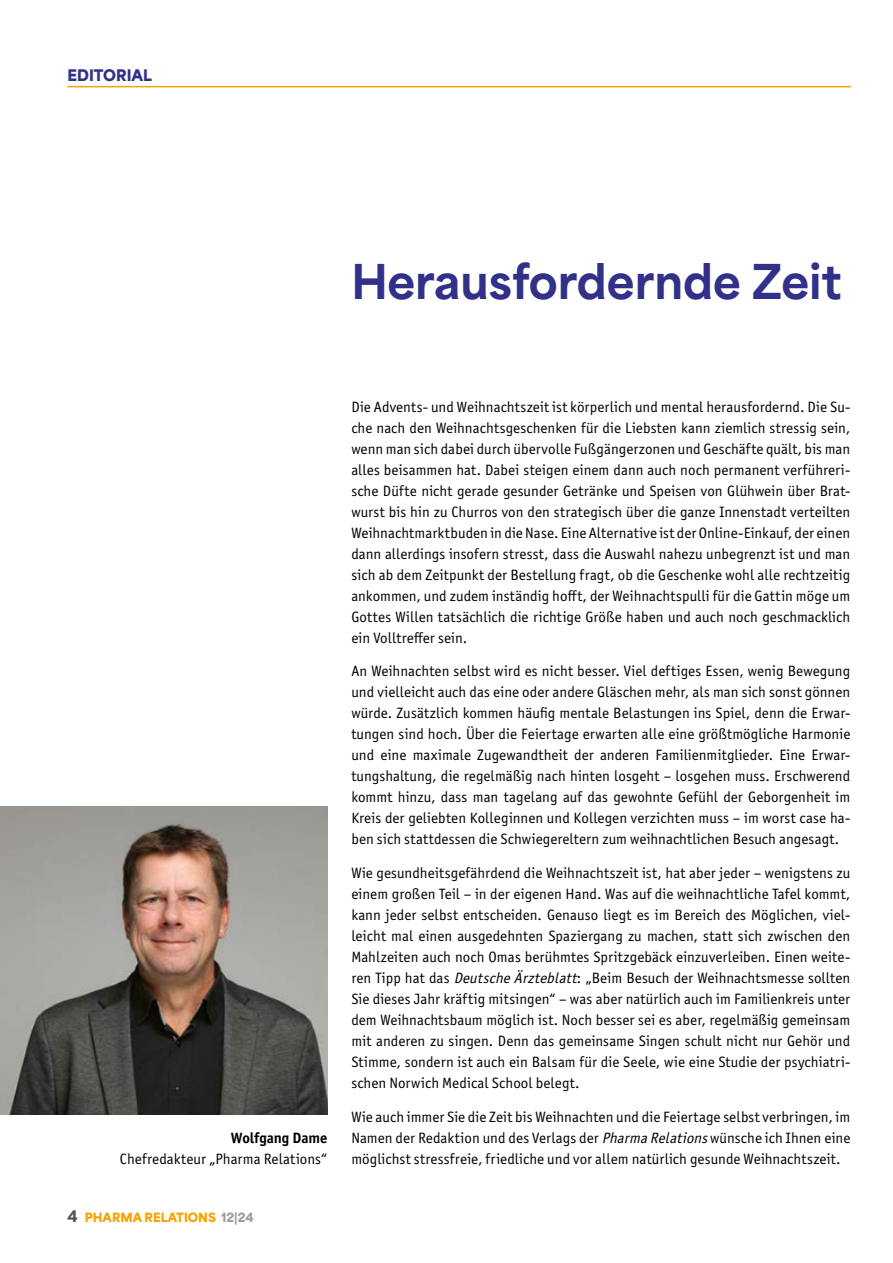
<style>
.page{position:relative;width:893px;height:1263px;background:#fff}
.page>*{position:absolute;margin:0;border:0;box-sizing:border-box;transform-origin:0 0}
.t1{font:800 45px "Area Normal";color:#31318a}
.t2{font:15px/21px "Officina Sans ITC Pro";letter-spacing:.005em;color:#000;text-align:justify}
.t3{font:700 15px "Officina Sans ITC Pro";color:#000}
.t4{font:900 15px "Area Normal";color:#31318a}
.t5{font:900 12px "Area Normal";color:#f7a200}
.s1{font-size:15px;color:#555756}
.s2{color:#9d9e9e}
.s3{font-style:italic}
</style>
<div class="page">
<hr style="left:68px;top:86px;width:783px;height:1px;background:#f7a200">
<img style="left:0;top:807px;width:327px;height:307px">
<p class="t4" style="left:68px;top:62px;width:86px">EDITORIAL</p>
<h1 class="t1" style="left:351px;top:241px;width:492px">Herausfordernde Zeit</h1>
<p class="t3" style="left:231px;top:1128px;width:98px">Wolfgang Dame</p>
<p class="t2" style="left:120px;top:1148px;width:209px">Chefredakteur „Pharma Relations“</p>
<p class="t5" style="left:68px;top:1207px;width:188px"><span class="s1">4</span> PHARMA RELATIONS <span class="s2">12|24</span></p>
<p class="t2" style="left:351px;top:396px;width:500px">Die Advents- und Weihnachtszeit ist körperlich und mental herausfordernd. Die Su&shy;che nach den Weihnachtsgeschenken für die Liebsten kann ziemlich stressig sein, wenn man sich dabei durch übervolle Fußgängerzonen und Geschäfte quält, bis man alles beisammen hat. Dabei steigen einem dann auch noch permanent verführeri&shy;sche Düfte nicht gerade gesunder Getränke und Speisen von Glühwein über Brat&shy;wurst bis hin zu Churros von den strategisch über die ganze Innenstadt verteilten Weihnachtmarktbuden in die Nase. Eine Alternative ist der Online-Einkauf, der einen dann allerdings insofern stresst, dass die Auswahl nahezu unbegrenzt ist und man sich ab dem Zeitpunkt der Bestellung fragt, ob die Geschenke wohl alle rechtzeitig ankommen, und zudem inständig hofft, der Weihnachtspulli für die Gattin möge um Gottes Willen tatsächlich die richtige Größe haben und auch noch geschmacklich ein Volltreffer sein.</p>
<p class="t2" style="left:351px;top:661px;width:500px">An Weihnachten selbst wird es nicht besser. Viel deftiges Essen, wenig Bewegung und vielleicht auch das eine oder andere Gläschen mehr, als man sich sonst gönnen würde. Zusätzlich kommen häufig mentale Belastungen ins Spiel, denn die Erwar&shy;tungen sind hoch. Über die Feiertage erwarten alle eine größtmögliche Harmonie und eine maximale Zugewandtheit der anderen Familienmitglieder. Eine Erwar&shy;tungshaltung, die regelmäßig nach hinten losgeht – losgehen muss. Erschwerend kommt hinzu, dass man tagelang auf das gewohnte Gefühl der Geborgenheit im Kreis der geliebten Kolleginnen und Kollegen verzichten muss – im worst case ha&shy;ben sich stattdessen die Schwiegereltern zum weihnachtlichen Besuch angesagt.</p>
<p class="t2" style="left:351px;top:862px;width:500px">Wie gesundheitsgefährdend die Weihnachtszeit ist, hat aber jeder – wenigstens zu einem großen Teil – in der eigenen Hand. Was auf die weihnachtliche Tafel kommt, kann jeder selbst entscheiden. Genauso liegt es im Bereich des Möglichen, viel&shy;leicht mal einen ausgedehnten Spaziergang zu machen, statt sich zwischen den Mahlzeiten auch noch Omas berühmtes Spritzgebäck einzuverleiben. Einen weite&shy;ren Tipp hat das <span class="s3">Deutsche Ärzteblatt</span>: „Beim Besuch der Weihnachtsmesse sollten Sie dieses Jahr kräftig mitsingen“ – was aber natürlich auch im Familienkreis unter dem Weihnachtsbaum möglich ist. Noch besser sei es aber, regelmäßig gemeinsam mit anderen zu singen. Denn das gemeinsame Singen schult nicht nur Gehör und Stimme, sondern ist auch ein Balsam für die Seele, wie eine Studie der psychiatri&shy;schen Norwich Medical School belegt.</p>
<p class="t2" style="left:351px;top:1106px;width:500px">Wie auch immer Sie die Zeit bis Weihnachten und die Feiertage selbst verbringen, im Namen der Redaktion und des Verlags der <span class="s3">Pharma Relations</span>wünsche ich Ihnen eine möglichst stressfreie, friedliche und vor allem natürlich gesunde Weihnachtszeit.</p>
</div>
